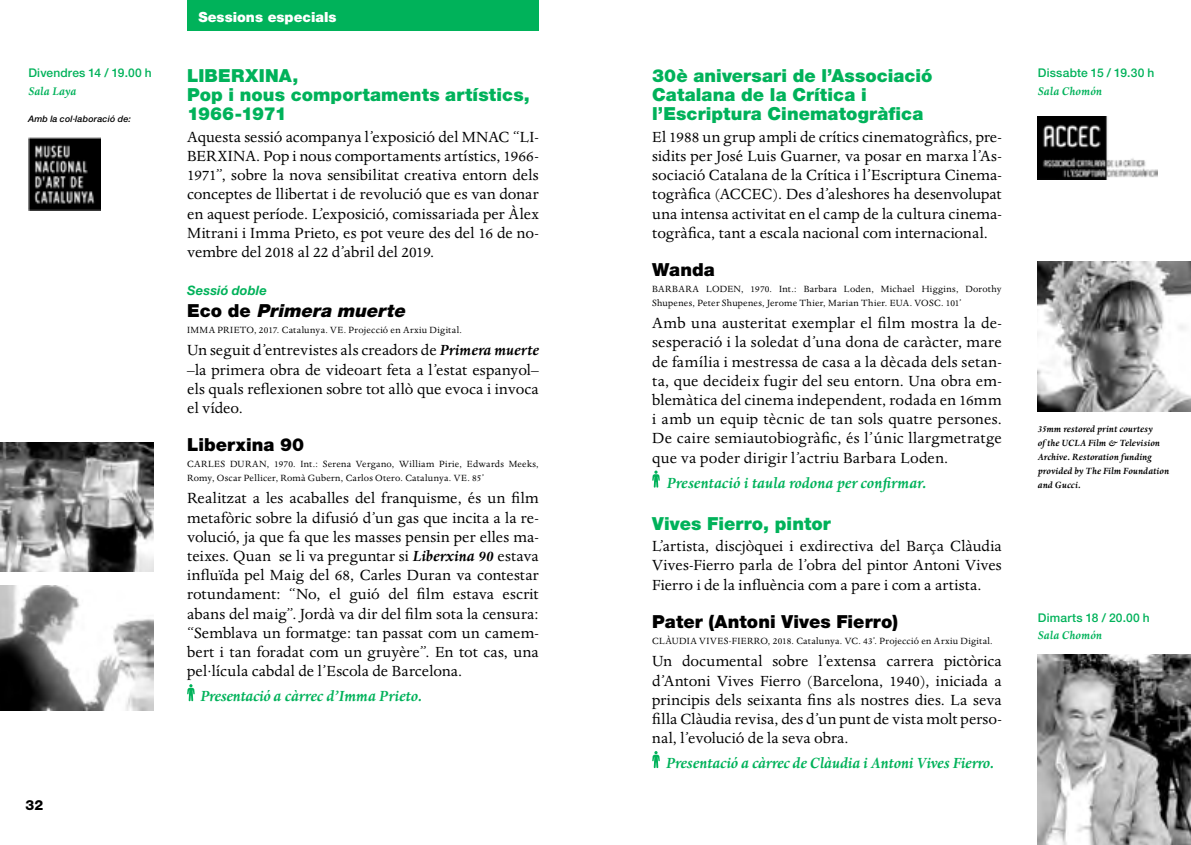
<style>
.page{position:relative;width:1191px;height:845px;background:#fff}
.page>*{position:absolute;margin:0;border:0;box-sizing:border-box;transform-origin:0 0}
.t1{font:900 18px/19.2px "Helvetica Neue LT";letter-spacing:.005em;color:#00b25a}
.t2{font:900 18px "Helvetica Neue LT";letter-spacing:.005em;color:#000}
.t3{font:italic 900 18px "Helvetica Neue LT";color:#000}
.t4{font:17px/19.2px "Dante";letter-spacing:.005em;color:#000;text-align:justify}
.t5{font:italic 700 17px "Dante";letter-spacing:-.005em;color:#00b25a}
.t6{font:900 14px "Helvetica Neue LT";color:#fff}
.t7{font:800 14px "Helvetica Neue LT";color:#000}
.t8{font:italic 700 13px "Helvetica Neue LT";letter-spacing:.01em;color:#00b25a}
.t9{font:italic 700 12.8px "Dante";letter-spacing:.01em;color:#00b25a}
.t10{font:500 12px "Helvetica Neue LT";letter-spacing:.015em;color:#00b25a}
.t11{font:10.4px/13.6px "Dante";letter-spacing:.025em;color:#000}
.t12{font:italic 700 10.4px/14px "Dante";letter-spacing:.01em;color:#000}
.t13{font:italic 500 9px "Helvetica Neue LT";letter-spacing:.015em;color:#000}
.s1{font-style:normal}
.s2{font-weight:700;font-style:italic}
</style>
<div class="page">
<svg style="left:652px;top:470px;width:8px;height:18px"></svg>
<svg style="left:652px;top:751px;width:8px;height:17px"></svg>
<div style="left:187px;top:0;width:352px;height:30px;background:#00b25a"></div>
<svg style="left:187px;top:684px;width:8px;height:17px"></svg>
<img style="left:0;top:585px;width:153px;height:125px">
<img style="left:0;top:442px;width:153px;height:129px">
<img style="left:1037px;top:261px;width:154px;height:151px">
<img style="left:1037px;top:654px;width:154px;height:191px">
<img style="left:1037px;top:117px;width:120px;height:62px">
<img style="left:28px;top:137px;width:73px;height:73px">
<p class="t10" style="left:28px;top:66px;width:125px">Divendres 14 / 19.00 h</p>
<p class="t9" style="left:28px;top:84px;width:49px">Sala Laya</p>
<p class="t13" style="left:28px;top:114px;width:104px">Amb la col·laboració de:</p>
<p class="t6" style="left:198px;top:9px;width:139px">Sessions especials</p>
<p class="t1" style="left:187px;top:66px;width:344px">LIBERXINA,<br>Pop i nous comportaments artístics,<br>1966-1971</p>
<p class="t4" style="left:187px;top:128px;width:353px">Aquesta sessió acompanya l’exposició del MNAC “LI-BERXINA. Pop i nous comportaments artístics, 1966- 1971”, sobre la nova sensibilitat creativa entorn dels conceptes de llibertat i de revolució que es van donar en aquest període. L’exposició, comissariada per Àlex Mitrani i Imma Prieto, es pot veure des del 16 de no&shy;vembre del 2018 al 22 d’abril del 2019.</p>
<p class="t8" style="left:187px;top:283px;width:81px">Sessió doble</p>
<p class="t3" style="left:187px;top:300px;width:223px"><span class="s1">E c o d e</span> Primera muerte</p>
<p class="t11" style="left:187px;top:323px;width:276px">IMMA PRIETO, 2017. Catalunya. VE. Projecció en Arxiu Digital.</p>
<p class="t4" style="left:187px;top:341px;width:353px">Un seguit d’entrevistes als creadors de <span class="s2">Primera muerte </span>–la primera obra de videoart feta a l’estat espanyol– els quals reflexionen sobre tot allò que evoca i invoca el vídeo.</p>
<p class="t2" style="left:187px;top:434px;width:119px">Liberxina 90</p>
<p class="t11" style="left:187px;top:458px;width:353px">CARLES DURAN, 1970. Int.: Serena Vergano, William Pirie, Edwards Meeks,<br>Romy, Oscar Pellicer, Romà Gubern, Carlos Otero. Catalunya. VE. 85’</p>
<p class="t4" style="left:187px;top:489px;width:353px">Realitzat a les acaballes del franquisme, és un film metafòric sobre la difusió d’un gas que incita a la re&shy;volució, ja que fa que les masses pensin per elles ma&shy;teixes. Quan se li va preguntar si <span class="s2">Liberxina 90</span> estava influïda pel Maig del 68, Carles Duran va contestar rotundament: “No, el guió del film estava escrit abans del maig”. Jordà va dir del film sota la censura: “Semblava un formatge: tan passat com un camem&shy;bert i tan foradat com un gruyère”. En tot cas, una pel·lícula cabdal de l’Escola de Barcelona.</p>
<p class="t5" style="left:201px;top:687px;width:223px">Presentació a càrrec d’Imma Prieto.</p>
<p class="t7" style="left:26px;top:796px;width:19px">32</p>
<p class="t1" style="left:652px;top:66px;width:282px">30è aniversari de l’Associació<br>Catalana de la Crítica i l’Escriptura Cinematogràfica</p>
<p class="t4" style="left:652px;top:128px;width:351px">El 1988 un grup ampli de crítics cinematogràfics, pre&shy;sidits per José Luis Guarner, va posar en marxa l’As&shy;sociació Catalana de la Crítica i l’Escriptura Cinema&shy;togràfica (ACCEC). Des d’aleshores ha desenvolupat una intensa activitat en el camp de la cultura cinema&shy;togràfica, tant a escala nacional com internacional.</p>
<p class="t2" style="left:652px;top:259px;width:64px">Wanda</p>
<p class="t11" style="left:652px;top:282px;width:351px">BARBARA LODEN, 1970. Int.: Barbara Loden, Michael Higgins, Dorothy<br>Shupenes, Peter Shupenes, Jerome Thier, Marian Thier. EUA. VOSC. 101’</p>
<p class="t4" style="left:652px;top:314px;width:351px">Amb una austeritat exemplar el film mostra la de&shy;sesperació i la soledat d’una dona de caràcter, mare de família i mestressa de casa a la dècada dels setan&shy;ta, que decideix fugir del seu entorn. Una obra em&shy;blemàtica del cinema independent, rodada en 16mm i amb un equip tècnic de tan sols quatre persones.<br>De caire semiautobiogràfic, és l’únic llargmetratge que va poder dirigir l’actriu Barbara Loden.</p>
<p class="t5" style="left:666px;top:473px;width:261px">Presentació i taula rodona per confirmar.</p>
<p class="t1" style="left:652px;top:513px;width:180px">Vives Fierro, pintor</p>
<p class="t4" style="left:652px;top:537px;width:351px">L’artista, discjòquei i exdirectiva del Barça Clàudia Vives-Fierro parla de l’obra del pintor Antoni Vives Fierro i de la influència com a pare i com a artista.</p>
<p class="t2" style="left:652px;top:611px;width:247px">Pater (Antoni Vives Fierro)</p>
<p class="t11" style="left:652px;top:634px;width:342px">CLÀUDIA VIVES-FIERRO, 2018. Catalunya. VC. 43’. Projecció en Arxiu Digital.</p>
<p class="t4" style="left:652px;top:652px;width:351px">Un documental sobre l’extensa carrera pictòrica d’Antoni Vives Fierro (Barcelona, 1940), iniciada a principis dels seixanta fins als nostres dies. La seva filla Clàudia revisa, des d’un punt de vista molt perso&shy;nal, l’evolució de la seva obra.</p>
<p class="t5" style="left:666px;top:754px;width:330px">Presentació a càrrec de Clàudia i Antoni Vives Fierro.</p>
<p class="t10" style="left:1037px;top:66px;width:118px">Dissabte 15 / 19.30 h</p>
<p class="t9" style="left:1037px;top:84px;width:66px">Sala Chomón</p>
<p class="t12" style="left:1037px;top:422px;width:133px">35mm restored print courtesy<br>of the UCLA Film &amp; Television<br>Archive. Restoration funding provided by The Film Foundation and Gucci.</p>
<p class="t10" style="left:1037px;top:610px;width:113px">Dimarts 18 / 20.00 h</p>
<p class="t9" style="left:1037px;top:628px;width:66px">Sala Chomón</p>
</div>
